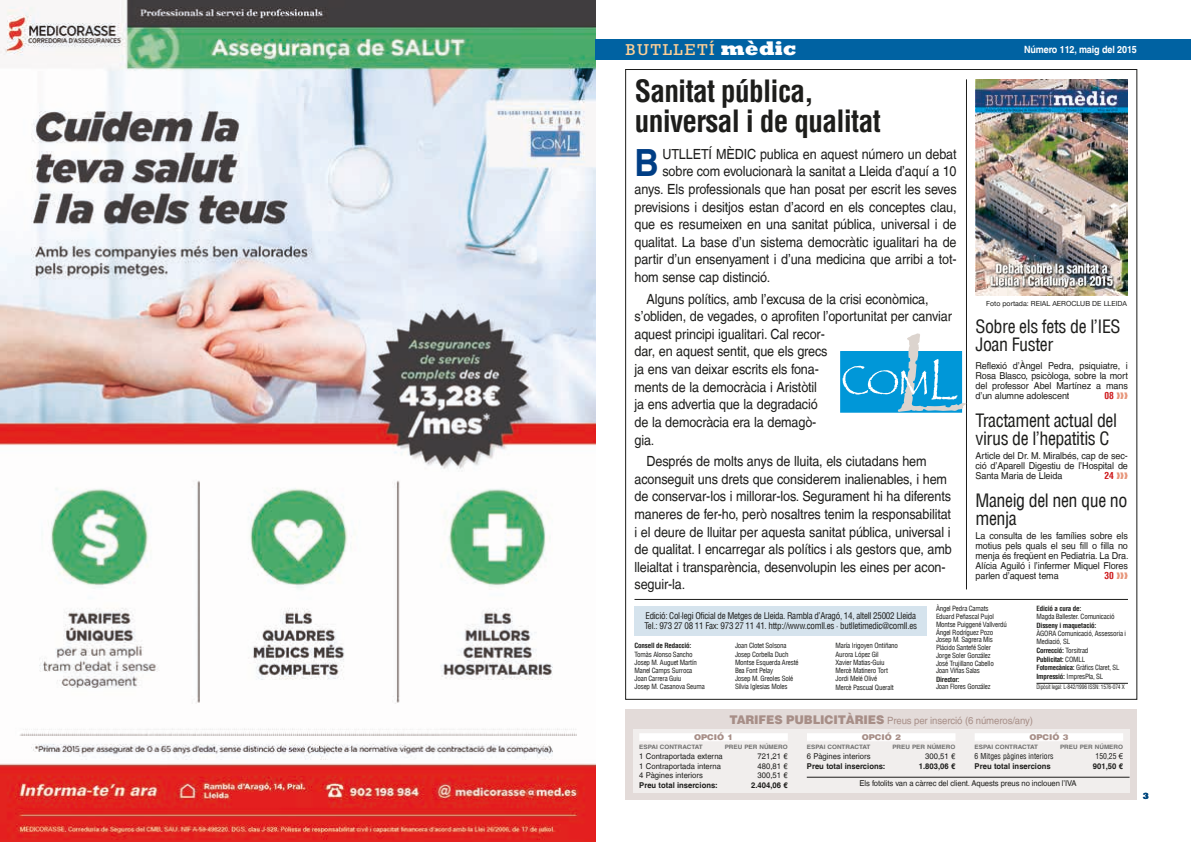
<style>
.page{position:relative;width:1191px;height:842px;background:#fff}
.page>*{position:absolute;margin:0;border:0;box-sizing:border-box;transform-origin:0 0}
.t1{font:700 37.5px "Helvetica LT";color:#003e85;scale:.9 1}
.t2{font:700 condensed 30px/30px "Helvetica LT";letter-spacing:-.025em;color:#1d1d1b}
.t3{font:condensed 18px/18px "Helvetica LT";letter-spacing:-.025em;color:#1d1d1b}
.t4{font:16px "Rockwell";letter-spacing:.1em;color:#fccf96;scale:1.1 1}
.t5{font:14px/17.6px "Helvetica LT";letter-spacing:-.01em;color:#1d1d1b;scale:.9 1}
.t6{font:10px "Helvetica LT";letter-spacing:-.01em;color:#a78e87;scale:.96 1}
.t7{font:700 10px "Helvetica LT";letter-spacing:-.01em;color:#fff;scale:.9 1}
.t8{font:9.5px/10px "Helvetica LT";letter-spacing:-.01em;color:#1d1d1b;text-align:justify;scale:.95 1}
.t9{font:700 condensed 9.5px "Helvetica LT";color:#cd171a}
.t10{font:condensed 9px/10px "Helvetica LT";letter-spacing:-.03em;color:#1d1d1b}
.t11{font:800 9px "Rockwell";color:#00477e}
.t12{font:8px "Helvetica LT";color:#1d1d1b;scale:.96 1}
.t13{font:700 8px "Helvetica LT";color:#1d1d1b;scale:.96 1}
.t14{font:condensed 8px "Helvetica LT";color:#1d1d1b;scale:.96 1}
.t15{font:900 8px "Helvetica LT";color:#a78e87;scale:1.06 1}
.t16{font:condensed 7px/8.2px "Helvetica LT";letter-spacing:-.025em;color:#1d1d1b}
.t17{font:700 condensed 7px "Helvetica LT";letter-spacing:-.025em;color:#1d1d1b}
.t18{font:7px "Helvetica Neue";color:#1d1d1b}
.t19{font:700 6px "Helvetica LT";color:#70706f;scale:1.06 1}
.t20{font:condensed 6px "Helvetica LT";letter-spacing:-.025em;color:#1d1d1b;scale:.9 1}
.s1{font-weight:800;font-size:20px;color:#fff}
.s2{color:#e7967c}
.s3{font-weight:700}
.s4{font-weight:900;font-size:12px}
.s5{font-family:"Arial";font-stretch:normal}
</style>
<div class="page">
<img style="left:0;top:0;width:595px;height:842px">
<hr style="left:966px;top:79px;width:1px;height:510px;background:#1d1d1b">
<div style="left:595px;top:39px;width:596px;height:20px;background:#0062a2"></div>
<div style="left:625px;top:709px;width:512px;height:90px;background:#e3dbd9"></div>
<div style="left:633px;top:729px;width:496px;height:63px;background:#f1eeed"></div>
<div style="left:639px;top:733px;width:149px;height:7px;background:#fff"></div>
<hr style="left:639px;top:740px;width:149px;height:1px;background:#fff">
<div style="left:807px;top:733px;width:148px;height:7px;background:#fff"></div>
<hr style="left:807px;top:740px;width:148px;height:1px;background:#fff">
<div style="left:974px;top:733px;width:149px;height:7px;background:#fff"></div>
<hr style="left:974px;top:740px;width:149px;height:1px;background:#fff">
<hr style="left:806px;top:777px;width:323px;height:1px;background:#1d1d1b">
<hr style="left:634px;top:599px;width:494px;height:1px;background:#1d1d1b">
<hr style="left:1036px;top:683px;width:92px;height:1px;background:#1d1d1b">
<div style="left:634px;top:606px;width:293px;height:29px;background:#d5e3ed"></div>
<img style="left:975px;top:79px;width:153px;height:216px">
<div style="left:840px;top:351px;width:122px;height:62px;border:1px solid #0097d8"></div>
<svg style="left:842px;top:333px;width:124px;height:79px"></svg>
<img style="left:595px;top:0;width:1px;height:842px">
<p class="t4" style="left:625px;top:41px;width:157px">BUTLLETÍ <span class="s1">mèdic</span></p>
<h2 class="t2" style="left:635px;top:76px;width:247px">Sanitat pública, universal i de qualitat</h2>
<h1 class="t1" style="left:634px;top:140px;width:29px">B</h1>
<p class="t5" style="left:662px;top:146px;width:328px">UTLLETÍ MÈDIC publica en aquest número un debat</p>
<p class="t5" style="left:662px;top:163px;width:328px">sobre com evolucionarà la sanitat a Lleida d’aquí a 10</p>
<p class="t5" style="left:634px;top:180px;width:359px">anys. Els professionals que han posat per escrit les seves</p>
<p class="t5" style="left:634px;top:198px;width:359px">previsions i desitjos estan d’acord en els conceptes clau,</p>
<p class="t5" style="left:634px;top:215px;width:359px">que es resumeixen en una sanitat pública, universal i de</p>
<p class="t5" style="left:634px;top:233px;width:359px">qualitat. La base d’un sistema democràtic igualitari ha de</p>
<p class="t5" style="left:634px;top:251px;width:359px">partir d’un ensenyament i d’una medicina que arribi a tot-</p>
<p class="t5" style="left:634px;top:268px;width:152px">hom sense cap distinció.</p>
<p class="t5" style="left:634px;top:290px;width:354px;text-indent:12px">Alguns polítics, amb l’excusa de la crisi econòmica, s’obliden, de vegades, o aprofiten l’oportunitat per canviar aquest principi igualitari. Cal recor-<br>dar, en aquest sentit, que els grecs<br>ja ens van deixar escrits els fona-<br>ments de la democràcia i Aristòtil<br>ja ens advertia que la degradació<br>de la democràcia era la demagò-<br>gia.</p>
<p class="t5" style="left:634px;top:452px;width:354px;text-indent:12px">Després de molts anys de lluita, els ciutadans hem aconseguit uns drets que considerem inalienables, i hem de conservar-los i millorar-los. Segurament hi ha diferents maneres de fer-ho, però nosaltres tenim la responsabilitat i el deure de lluitar per aquesta sanitat pública, universal i de qualitat. I encarregar als polítics i als gestors que, amb lleialtat i transparència, desenvolupin les eines per acon&shy;seguir-la.</p>
<p class="t7" style="left:1024px;top:43px;width:127px">Número 112, maig del 2015</p>
<p class="t18" style="left:986px;top:298px;width:142px">Foto portada: REIAL AEROCLUB DE LLEIDA</p>
<p class="t3" style="left:975px;top:317px;width:147px">Sobre els fets de l’IES<br>Joan Fuster</p>
<p class="t8" style="left:975px;top:361px;width:162px">Reflexió d’Àngel Pedra, psiquiatre, i Rosa Blasco, psicòloga, sobre la mort del professor Abel Martínez a mans d’un alumne adolescent</p>
<p class="t9" style="left:1104px;top:390px;width:25px">08 <span class="s2">❱❱❱</span></p>
<p class="t3" style="left:975px;top:412px;width:143px">Tractament actual del virus de l’hepatitis C</p>
<p class="t8" style="left:975px;top:451px;width:162px">Article del Dr. M. Miralbés, cap de sec&shy;ció d’Aparell Digestiu de l’Hospital de Santa Maria de Lleida</p>
<p class="t9" style="left:1104px;top:470px;width:25px">24 <span class="s2">❱❱❱</span></p>
<p class="t3" style="left:975px;top:492px;width:153px">Maneig del nen que no menja</p>
<p class="t8" style="left:975px;top:531px;width:163px">La consulta de les famílies sobre els motius pels quals el seu fill o filla no menja és freqüent en Pediatria. La Dra.<br>Alícia Aguiló i l’infermer Miquel Flores parlen d’aquest tema</p>
<p class="t9" style="left:1104px;top:570px;width:25px">30 <span class="s2">❱❱❱</span></p>
<p class="t10" style="left:644px;top:611px;width:274px">Edició: Col·legi Oficial de Metges de Lleida. Rambla d’Aragó, 14, altell 25002 Lleida<br>Tel.: 973 27 08 11 Fax: 973 27 11 41. http://www.comll.es · butlletimedic@comll.es</p>
<p class="t17" style="left:634px;top:641px;width:58px">Consell de Redacció:</p>
<p class="t16" style="left:634px;top:650px;width:72px">Tomàs Alonso Sancho<br>Josep M. Auguet Martín<br>Manel Camps Surroca<br>Joan Carrera Guiu<br>Josep M. Casanova Seuma</p>
<p class="t16" style="left:735px;top:642px;width:65px">Joan Clotet Solsona<br>Josep Corbella Duch<br>Montse Esquerda Aresté<br>Bea Font Pelay<br>Josep M. Greoles Solé<br>Sílvia Iglesias Moles</p>
<p class="t16" style="left:835px;top:642px;width:64px">María Irigoyen Ontiñano<br>Aurora López Gil<br>Xavier Matias-Guiu<br>Mercè Matinero Tort<br>Jordi Melé Olivé<br>Mercè Pascual Queralt</p>
<p class="t16" style="left:936px;top:605px;width:73px;line-height:7.8px">Àngel Pedra Camats<br>Eduard Peñascal Pujol<br>Montse Puiggené Vallverdú<br>Ángel Rodríguez Pozo<br>Josep M. Sagrera Mis<br>Plácido Santefé Soler<br>Jorge Soler González<br>José Trujillano Cabello<br>Joan Viñas Salas</p>
<p class="t17" style="left:936px;top:675px;width:25px">Director:</p>
<p class="t16" style="left:936px;top:683px;width:56px">Joan Flores González</p>
<p class="t17" style="left:1036px;top:604px;width:46px">Edició a cura de:</p>
<p class="t16" style="left:1036px;top:613px;width:80px">Magda Ballester. Comunicació</p>
<p class="t17" style="left:1036px;top:621px;width:61px">Disseny i maquetació:</p>
<p class="t16" style="left:1036px;top:629px;width:91px;line-height:8.5px">ÀGORA Comunicació, Assessoria i<br>Mediació, SL<br><span class="s3">Correcció:</span> Torsitrad<br><span class="s3">Publicitat:</span> COMLL<br><span class="s3">Fotomecànica:</span> Gràfics Claret, SL<br><span class="s3">Impressió:</span> ImpresPla, SL</p>
<p class="t20" style="left:1036px;top:683px;width:100px">Dipòsit legal: L-842/1996 ISSN: 1576-074 X</p>
<p class="t6" style="left:729px;top:715px;width:318px"><span class="s4">TARIFES PUBLICITÀRIES</span> Preus per inserció (6 números/any)</p>
<p class="t15" style="left:694px;top:732px;width:38px">OPCIÓ 1</p>
<p class="t19" style="left:639px;top:744px;width:61px">ESPAI CONTRACTAT</p>
<p class="t19" style="left:724px;top:744px;width:61px">PREU PER NÚMERO</p>
<p class="t12" style="left:639px;top:752px;width:89px">1 Contraportada externa</p>
<p class="t12" style="left:757px;top:752px;width:33px">721,21 €</p>
<p class="t12" style="left:639px;top:761px;width:87px">1 Contraportada interna</p>
<p class="t12" style="left:757px;top:761px;width:33px">480,81 €</p>
<p class="t12" style="left:639px;top:771px;width:68px">4 Pàgines interiors</p>
<p class="t12" style="left:757px;top:771px;width:33px">300,51 €</p>
<p class="t13" style="left:639px;top:780px;width:83px">Preu total insercions:</p>
<p class="t13" style="left:751px;top:780px;width:39px">2.404,06 €</p>
<p class="t15" style="left:861px;top:732px;width:38px">OPCIÓ 2</p>
<p class="t19" style="left:807px;top:744px;width:61px">ESPAI CONTRACTAT</p>
<p class="t19" style="left:892px;top:744px;width:61px">PREU PER NÚMERO</p>
<p class="t12" style="left:807px;top:752px;width:68px">6 Pàgines interiors</p>
<p class="t12" style="left:925px;top:752px;width:33px">300,51 €</p>
<p class="t13" style="left:807px;top:761px;width:83px">Preu total insercions:</p>
<p class="t13" style="left:919px;top:761px;width:39px">1.803,06 €</p>
<p class="t15" style="left:1029px;top:732px;width:38px">OPCIÓ 3</p>
<p class="t19" style="left:974px;top:744px;width:61px">ESPAI CONTRACTAT</p>
<p class="t19" style="left:1060px;top:744px;width:61px">PREU PER NÚMERO</p>
<p class="t14" style="left:974px;top:751px;width:84px">6 Mitges pàgines interiors</p>
<p class="t14" style="left:1095px;top:751px;width:30px">150,25 <span class="s5">€</span></p>
<p class="t13" style="left:974px;top:761px;width:81px">Preu total insercions</p>
<p class="t13" style="left:1093px;top:761px;width:33px">901,50 €</p>
<p class="t12" style="left:859px;top:779px;width:228px">Els fotolits van a càrrec del client. Aquests preus no inclouen l’IVA</p>
<p class="t11" style="left:1143px;top:791px;width:8px">3</p>
</div>
